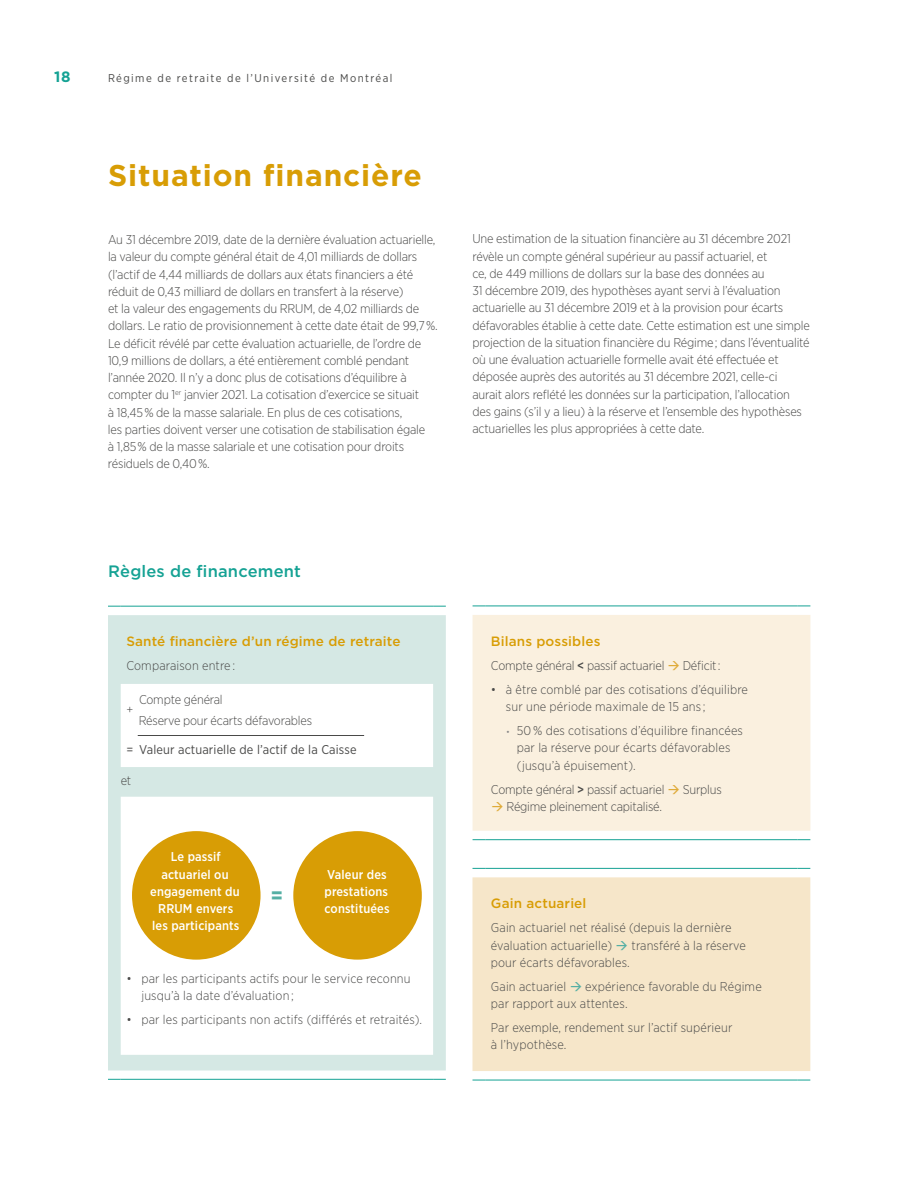
<style>
.page{position:relative;width:918px;height:1188px;background:#fff}
.page>*{position:absolute;margin:0;border:0;box-sizing:border-box;transform-origin:0 0}
.t1{font:700 30px "Gotham";letter-spacing:.03em;color:#d89d05}
.t2{font:700 21.6px "Gotham Narrow";color:#55afa4}
.t3{font:500 16.5px "Gotham";letter-spacing:.01em;color:#15a294}
.t4{font:700 15px "Gotham";color:#15a294}
.t5{font:500 13.5px "Gotham";letter-spacing:.01em;color:#d89d05}
.t6{font:300 12.75px/17.2px "Gotham Narrow";letter-spacing:-.015em;color:#4a4a49}
.t7{font:300 12.75px/17.2px "Gotham Narrow";letter-spacing:.01em;color:#4a4a49}
.t8{font:500 12.75px/17.2px "Gotham Narrow";letter-spacing:.01em;color:#fff;text-align:center}
.t9{font:12.75px "Gotham Narrow";letter-spacing:.01em;color:#4a4a49}
.t10{font:11.25px "Gotham Narrow";letter-spacing:.125em;color:#4a4a49}
.s1{font-weight:500}
.s2{font-size:9px;color:#878787}
</style>
<div class="page">
<svg style="left:108px;top:615px;width:338px;height:456px"></svg>
<svg style="left:108px;top:1079px;width:13px;height:1px"></svg>
<hr style="left:121px;top:1079px;width:312px;height:1px;background:#15a294">
<svg style="left:433px;top:1079px;width:13px;height:1px"></svg>
<svg style="left:108px;top:606px;width:13px;height:1px"></svg>
<hr style="left:121px;top:606px;width:312px;height:1px;background:#15a294">
<svg style="left:433px;top:606px;width:13px;height:1px"></svg>
<hr style="left:138px;top:735px;width:226px;height:1px;background:#4a4a49">
<div style="left:132px;top:831px;width:129px;height:129px;background:#d89d05;border-radius:50%"></div>
<div style="left:293px;top:831px;width:129px;height:129px;background:#d89d05;border-radius:50%"></div>
<div style="left:472px;top:877px;width:338px;height:194px;background:#f6e6c9"></div>
<svg style="left:472px;top:1080px;width:13px;height:1px"></svg>
<hr style="left:485px;top:1080px;width:313px;height:1px;background:#15a294">
<svg style="left:798px;top:1080px;width:12px;height:1px"></svg>
<svg style="left:472px;top:868px;width:13px;height:1px"></svg>
<hr style="left:485px;top:868px;width:313px;height:1px;background:#15a294">
<svg style="left:798px;top:868px;width:12px;height:1px"></svg>
<div style="left:473px;top:615px;width:337px;height:216px;background:#faf0df"></div>
<svg style="left:473px;top:839px;width:12px;height:1px"></svg>
<hr style="left:485px;top:839px;width:313px;height:1px;background:#15a294">
<svg style="left:798px;top:839px;width:12px;height:1px"></svg>
<svg style="left:473px;top:606px;width:12px;height:1px"></svg>
<hr style="left:485px;top:606px;width:313px;height:1px;background:#15a294">
<svg style="left:798px;top:606px;width:12px;height:1px"></svg>
<svg style="left:617px;top:941px;width:10px;height:9px"></svg>
<svg style="left:571px;top:982px;width:10px;height:9px"></svg>
<svg style="left:669px;top:661px;width:10px;height:10px"></svg>
<svg style="left:669px;top:785px;width:10px;height:9px"></svg>
<svg style="left:492px;top:802px;width:11px;height:10px"></svg>
<p class="t4" style="left:54px;top:68px;width:18px">18</p>
<p class="t10" style="left:108px;top:71px;width:286px">Régime de retraite de l’Université de Montréal</p>
<h1 class="t1" style="left:108px;top:157px;width:315px">Situation financière</h1>
<p class="t6" style="left:108px;top:231px;width:331px">Au 31 décembre 2019, date de la dernière évaluation actuarielle, la valeur du compte général était de 4,01 milliards de dollars (l’actif de 4,44 milliards de dollars aux états financiers a été réduit de 0,43 milliard de dollars en transfert à la réserve)<br>et la valeur des engagements du RRUM, de 4,02 milliards de dollars. Le ratio de provisionnement à cette date était de 99,7 %.<br>Le déficit révélé par cette évaluation actuarielle, de l’ordre de 10,9 millions de dollars, a été entièrement comblé pendant l’année 2020. Il n’y a donc plus de cotisations d’équilibre à compter du 1<sup>er</sup> janvier 2021. La cotisation d’exercice se situait<br>à 18,45 % de la masse salariale. En plus de ces cotisations,<br>les parties doivent verser une cotisation de stabilisation égale<br>à 1,85 % de la masse salariale et une cotisation pour droits résiduels de 0,40 %.</p>
<p class="t6" style="left:472px;top:230px;width:339px">Une estimation de la situation financière au 31 décembre 2021 révèle un compte général supérieur au passif actuariel, et<br>ce, de 449 millions de dollars sur la base des données au<br>31 décembre 2019, des hypothèses ayant servi à l’évaluation actuarielle au 31 décembre 2019 et à la provision pour écarts défavorables établie à cette date. Cette estimation est une simple projection de la situation financière du Régime ; dans l’éventualité où une évaluation actuarielle formelle avait été effectuée et déposée auprès des autorités au 31 décembre 2021, celle-ci aurait alors reflété les données sur la participation, l’allocation des gains (s’il y a lieu) à la réserve et l’ensemble des hypothèses actuarielles les plus appropriées à cette date.</p>
<p class="t3" style="left:108px;top:561px;width:194px">Règles de financement</p>
<p class="t5" style="left:126px;top:633px;width:276px">Santé financière d’un régime de retraite</p>
<p class="t7" style="left:126px;top:657px;width:110px">Comparaison entre :</p>
<p class="t6" style="left:139px;top:690px;width:85px">Compte général</p>
<p class="t6" style="left:126px;top:701px;width:8px">+</p>
<p class="t6" style="left:139px;top:711px;width:175px">Réserve pour écarts défavorables</p>
<p class="t9" style="left:126px;top:742px;width:232px">= Valeur actuarielle de l’actif de la Caisse</p>
<p class="t6" style="left:121px;top:771px;width:12px">et</p>
<p class="t8" style="left:150px;top:848px;width:91px">Le passif actuariel ou engagement du<br>RRUM envers les participants</p>
<h2 class="t2" style="left:271px;top:882px;width:14px">=</h2>
<p class="t8" style="left:324px;top:865px;width:67px;text-align:left">Valeur des prestations constituées</p>
<p class="t7" style="left:141px;top:970px;width:271px;text-indent:-15px">• par les participants actifs pour le service reconnu jusqu’à la date d’évaluation ;</p>
<p class="t7" style="left:126px;top:1011px;width:297px">• par les participants non actifs (différés et retraités).</p>
<p class="t5" style="left:491px;top:633px;width:111px">Bilans possibles</p>
<p class="t6" style="left:491px;top:657px;width:175px">Compte général <span class="s1">&lt;</span> passif actuariel</p>
<p class="t6" style="left:683px;top:657px;width:39px">Déficit :</p>
<p class="t7" style="left:506px;top:681px;width:244px;text-indent:-15px">• à être comblé par des cotisations d’équilibre sur une période maximale de 15 ans ;</p>
<p class="t7" style="left:517px;top:722px;width:228px;text-indent:-11px"><span class="s2">•</span> 50 % des cotisations d’équilibre financées par la réserve pour écarts défavorables (jusqu’à épuisement).</p>
<p class="t6" style="left:491px;top:780px;width:175px">Compte général <span class="s1">&gt;</span> passif actuariel</p>
<p class="t6" style="left:683px;top:780px;width:41px">Surplus</p>
<p class="t6" style="left:506px;top:798px;width:157px">Régime pleinement capitalisé.</p>
<p class="t5" style="left:491px;top:895px;width:97px">Gain actuariel</p>
<p class="t7" style="left:491px;top:919px;width:242px">Gain actuariel net réalisé (depuis la dernière évaluation actuarielle)</p>
<p class="t7" style="left:632px;top:936px;width:116px">transféré à la réserve</p>
<p class="t7" style="left:491px;top:950px;width:141px;line-height:24px">pour écarts défavorables.<br>Gain actuariel</p>
<p class="t7" style="left:491px;top:977px;width:272px;text-indent:94px">expérience favorable du Régime par rapport aux attentes.</p>
<p class="t7" style="left:491px;top:1019px;width:243px">Par exemple, rendement sur l’actif supérieur à l’hypothèse.</p>
</div>
